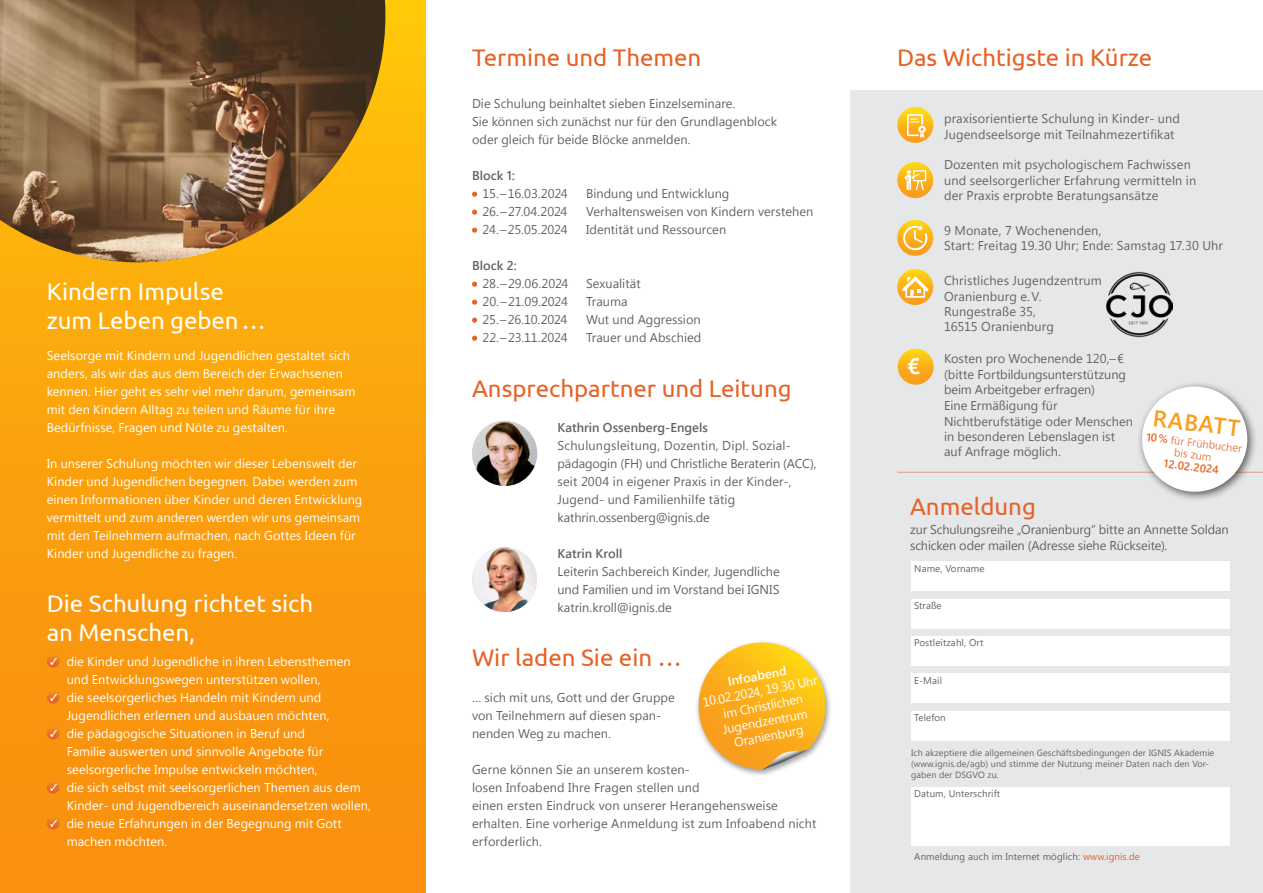
<style>
.page{position:relative;width:1263px;height:893px;background:#fff}
.page>*{position:absolute;margin:0;border:0;box-sizing:border-box;transform-origin:0 0}
.t1{font:24px "Ubuntu";color:#e76226}
.t2{font:24px/28.8px "Ubuntu";letter-spacing:-.005em;color:#fff}
.t3{font:600 22.95px "Segoe UI";color:#f99d1c}
.t4{font:500 22.65px "Ubuntu";color:#fff}
.t5{font:12.75px/18px "Segoe UI";letter-spacing:.005em;color:#636466}
.t6{font:12.75px/18px "Segoe UI";letter-spacing:.005em;color:#fff}
.t7{font:600 12.75px "Segoe UI";letter-spacing:.005em;color:#636466}
.t8{font:12.75px "Segoe UI";letter-spacing:-.015em;color:#636466}
.t9{font:12.75px "Segoe UI";letter-spacing:-.02em;color:#636466}
.t10{font:600 12.75px "Segoe UI";color:#fff}
.t11{font:300 11.25px/12px "Segoe UI";color:#e76226;text-align:center}
.t12{font:600 11.25px "Segoe UI";color:#e76226}
.t13{font:9.75px "Segoe UI";letter-spacing:.01em;color:#636466}
.t14{font:9px/10.8px "Segoe UI";letter-spacing:.01em;color:#636466}
.s1{font-weight:600}
.s2{color:#e76226}
</style>
<div class="page">
<div style="left:850px;top:90px;width:413px;height:803px;background:#e6e7e8"></div>
<hr style="left:897px;top:472px;width:366px;height:1px;background:#e76226">
<div style="left:911px;top:561px;width:319px;height:30px;background:#fff"></div>
<div style="left:911px;top:599px;width:319px;height:29px;background:#fff"></div>
<div style="left:911px;top:636px;width:319px;height:30px;background:#fff"></div>
<div style="left:911px;top:673px;width:319px;height:30px;background:#fff"></div>
<div style="left:911px;top:711px;width:319px;height:30px;background:#fff"></div>
<div style="left:911px;top:788px;width:319px;height:58px;background:#fff"></div>
<div style="left:0;top:0;width:425px;height:893px;background:linear-gradient(to bottom,#ffc30a,#f8890f)"></div>
<svg style="left:47px;top:655px;width:13px;height:13px"></svg>
<svg style="left:47px;top:691px;width:13px;height:13px"></svg>
<svg style="left:47px;top:727px;width:13px;height:13px"></svg>
<svg style="left:47px;top:781px;width:13px;height:13px"></svg>
<svg style="left:47px;top:817px;width:13px;height:13px"></svg>
<img style="left:0;top:0;width:385px;height:262px">
<svg style="left:472px;top:192px;width:5px;height:5px"></svg>
<svg style="left:472px;top:210px;width:5px;height:5px"></svg>
<svg style="left:472px;top:228px;width:5px;height:5px"></svg>
<svg style="left:472px;top:282px;width:5px;height:5px"></svg>
<svg style="left:472px;top:300px;width:5px;height:5px"></svg>
<svg style="left:472px;top:318px;width:5px;height:5px"></svg>
<svg style="left:472px;top:336px;width:5px;height:5px"></svg>
<svg style="left:897px;top:162px;width:36px;height:36px"></svg>
<svg style="left:904px;top:170px;width:22px;height:20px"></svg>
<svg style="left:897px;top:220px;width:36px;height:36px"></svg>
<svg style="left:903px;top:225px;width:25px;height:26px"></svg>
<svg style="left:897px;top:269px;width:36px;height:36px"></svg>
<svg style="left:902px;top:276px;width:26px;height:22px"></svg>
<svg style="left:898px;top:349px;width:36px;height:36px"></svg>
<img style="left:472px;top:547px;width:65px;height:65px;border-radius:32px">
<svg style="left:897px;top:107px;width:36px;height:36px"></svg>
<svg style="left:907px;top:114px;width:19px;height:24px"></svg>
<div style="left:694px;top:639px;width:138px;height:139px;background:#000;opacity:.4"></div>
<svg style="left:694px;top:643px;width:138px;height:126px"></svg>
<img style="left:472px;top:421px;width:65px;height:65px;border-radius:33px">
<div style="left:1136px;top:381px;width:122px;height:121px;background:#000;opacity:.6"></div>
<div style="left:1142px;top:387px;width:105px;height:105px;background:#fff;border-radius:50%"></div>
<img style="left:1106px;top:271px;width:67px;height:66px">
<h1 class="t2" style="left:47px;top:277px;width:220px">Kindern Impulse zum Leben geben…</h1>
<p class="t6" style="left:47px;top:346px;width:310px">Seelsorge mit Kindern und Jugendlichen gestaltet sich anders, als wir das aus dem Bereich der Erwachsenen kennen. Hier geht es sehr viel mehr darum, gemeinsam mit den Kindern Alltag zu teilen und Räume für ihre Bedürfnisse, Fragen und Nöte zu gestalten.</p>
<p class="t6" style="left:47px;top:454px;width:317px">In unserer Schulung möchten wir dieser Lebenswelt der Kinder und Jugendlichen begegnen. Dabei werden zum einen Informationen über Kinder und deren Entwicklung vermittelt und zum anderen werden wir uns gemeinsam mit den Teilnehmern aufmachen, nach Gottes Ideen für Kinder und Jugendliche zu fragen.</p>
<h1 class="t2" style="left:47px;top:588px;width:268px">Die Schulung richtet sich an Menschen,</h1>
<p class="t6" style="left:67px;top:652px;width:306px">die Kinder und Jugendliche in ihren Lebensthemen und Entwicklungswegen unterstützen wollen,<br>die seelsorgerliches Handeln mit Kindern und Jugendlichen erlernen und ausbauen möchten,<br>die pädagogische Situationen in Beruf und<br>Familie auswerten und sinnvolle Angebote für seelsorgerliche Impulse entwickeln möchten,<br>die sich selbst mit seelsorgerlichen Themen aus dem Kinder- und Jugendbereich auseinandersetzen wollen, die neue Erfahrungen in der Begegnung mit Gott machen möchten.</p>
<h1 class="t1" style="left:472px;top:43px;width:231px">Termine und Themen</h1>
<p class="t5" style="left:472px;top:94px;width:306px">Die Schulung beinhaltet sieben Einzelseminare.<br>Sie können sich zunächst nur für den Grundlagenblock oder gleich für beide Blöcke anmelden.</p>
<p class="t7" style="left:472px;top:165px;width:44px">Block 1:</p>
<p class="t8" style="left:483px;top:185px;width:87px">15.–16.03.2024</p>
<p class="t5" style="left:586px;top:184px;width:145px">Bindung und Entwicklung</p>
<p class="t5" style="left:483px;top:202px;width:86px">26.–27.04.2024</p>
<p class="t5" style="left:586px;top:202px;width:229px">Verhaltensweisen von Kindern verstehen</p>
<p class="t9" style="left:483px;top:221px;width:86px">24.–25.05.2024</p>
<p class="t5" style="left:586px;top:220px;width:142px">Identität und Ressourcen</p>
<p class="t7" style="left:472px;top:255px;width:46px">Block 2:</p>
<p class="t5" style="left:483px;top:274px;width:87px">28.–29.06.2024</p>
<p class="t5" style="left:586px;top:274px;width:56px">Sexualität</p>
<p class="t5" style="left:483px;top:292px;width:87px">20.–21.09.2024</p>
<p class="t5" style="left:586px;top:292px;width:43px">Trauma</p>
<p class="t9" style="left:483px;top:311px;width:86px">25.–26.10.2024</p>
<p class="t5" style="left:586px;top:310px;width:116px">Wut und Aggression</p>
<p class="t8" style="left:483px;top:329px;width:86px">22.–23.11.2024</p>
<p class="t5" style="left:586px;top:328px;width:117px">Trauer und Abschied</p>
<h1 class="t1" style="left:472px;top:374px;width:321px">Ansprechpartner und Leitung</h1>
<p class="t7" style="left:557px;top:417px;width:152px">Kathrin Ossenberg-Engels</p>
<p class="t5" style="left:557px;top:436px;width:260px">Schulungsleitung, Dozentin, Dipl. Sozial&shy;pädagogin (FH) und Christliche Beraterin (ACC), seit 2004 in eigener Praxis in der Kinder-, Jugend- und Familienhilfe tätig kathrin.ossenberg@ignis.de</p>
<p class="t7" style="left:557px;top:543px;width:67px">Katrin Kroll</p>
<p class="t5" style="left:557px;top:562px;width:224px;text-align:justify">Leiterin Sachbereich Kinder, Jugendliche und Familien und im Vorstand bei IGNIS katrin.kroll@ignis.de</p>
<h1 class="t1" style="left:472px;top:643px;width:211px">Wir laden Sie ein …</h1>
<p class="t5" style="left:472px;top:688px;width:204px">… sich mit uns, Gott und der Gruppe von Teilnehmern auf diesen span&shy;nenden Weg zu machen.</p>
<p class="t5" style="left:472px;top:760px;width:346px">Gerne können Sie an unserem kosten-<br>losen Infoabend Ihre Fragen stellen und<br>einen ersten Eindruck von unserer Herangehensweise erhalten. Eine vorherige Anmeldung ist zum Infoabend nicht erforderlich.</p>
<p class="t10" style="left:726px;top:672px;width:61px;rotate:-11deg">Infoabend</p>
<p class="t6" style="left:701px;top:694px;width:118px;line-height:15.3px;text-align:center;rotate:-11deg">10.02.2024, 19.30 Uhr im Christlichen<br>Jugendzentrum<br>Oranienburg</p>
<h1 class="t1" style="left:897px;top:43px;width:256px">Das Wichtigste in Kürze</h1>
<h3 class="t4" style="left:907px;top:352px;width:14px">€</h3>
<p class="t5" style="left:944px;top:111px;width:238px;line-height:15.3px">praxisorientierte Schulung in Kinder- und<br>Jugendseelsorge mit Teilnahmezertifikat</p>
<p class="t5" style="left:944px;top:157px;width:254px;line-height:15.3px">Dozenten mit psychologischem Fachwissen und seelsorgerlicher Erfahrung vermitteln in der Praxis erprobte Beratungsansätze</p>
<p class="t5" style="left:944px;top:222px;width:280px;line-height:15.3px">9 Monate, 7 Wochenenden,<br>Start: Freitag 19.30 Uhr; Ende: Samstag 17.30 Uhr</p>
<p class="t5" style="left:944px;top:272px;width:159px;line-height:15.3px">Christliches Jugendzentrum<br>Oranienburg e. V.<br>Rungestraße 35,<br>16515 Oranienburg</p>
<p class="t5" style="left:944px;top:350px;width:190px;line-height:15.5px">Kosten pro Wochenende 120,–€ (bitte Fortbildungsunterstützung beim Arbeitgeber erfragen)<br>Eine Ermäßigung für<br>Nichtberufstätige oder Menschen in besonderen Lebenslagen ist auf Anfrage möglich.</p>
<h2 class="t3" style="left:1155px;top:399px;width:89px;rotate:7deg">RABATT</h2>
<p class="t11" style="left:1147px;top:430px;width:98px;rotate:7deg"><span class="s1">10%</span> für Frühbucher bis zum</p>
<p class="t12" style="left:1165px;top:454px;width:57px;rotate:7deg">12.02.2024</p>
<h1 class="t1" style="left:910px;top:492px;width:127px">Anmeldung</h1>
<p class="t5" style="left:910px;top:520px;width:320px;line-height:16.5px">zur Schulungsreihe „Oranienburg“ bitte an Annette Soldan schicken oder mailen (Adresse siehe Rückseite).</p>
<p class="t13" style="left:914px;top:561px;width:72px">Name, Vorname</p>
<p class="t13" style="left:914px;top:599px;width:29px">Straße</p>
<p class="t13" style="left:914px;top:636px;width:71px">Postleitzahl, Ort</p>
<p class="t13" style="left:914px;top:674px;width:29px">E-Mail</p>
<p class="t13" style="left:914px;top:711px;width:33px">Telefon</p>
<p class="t14" style="left:911px;top:747px;width:305px">Ich akzeptiere die allgemeinen Geschäftsbedingungen der IGNIS Akademie (www.ignis.de/agb) und stimme der Nutzung meiner Daten nach den Vor&shy;gaben der DSGVO zu.</p>
<p class="t13" style="left:914px;top:787px;width:88px">Datum, Unterschrift</p>
<p class="t13" style="left:914px;top:849px;width:227px">Anmeldung auch im Internet möglich: <span class="s2">www.ignis.de</span></p>
</div>
